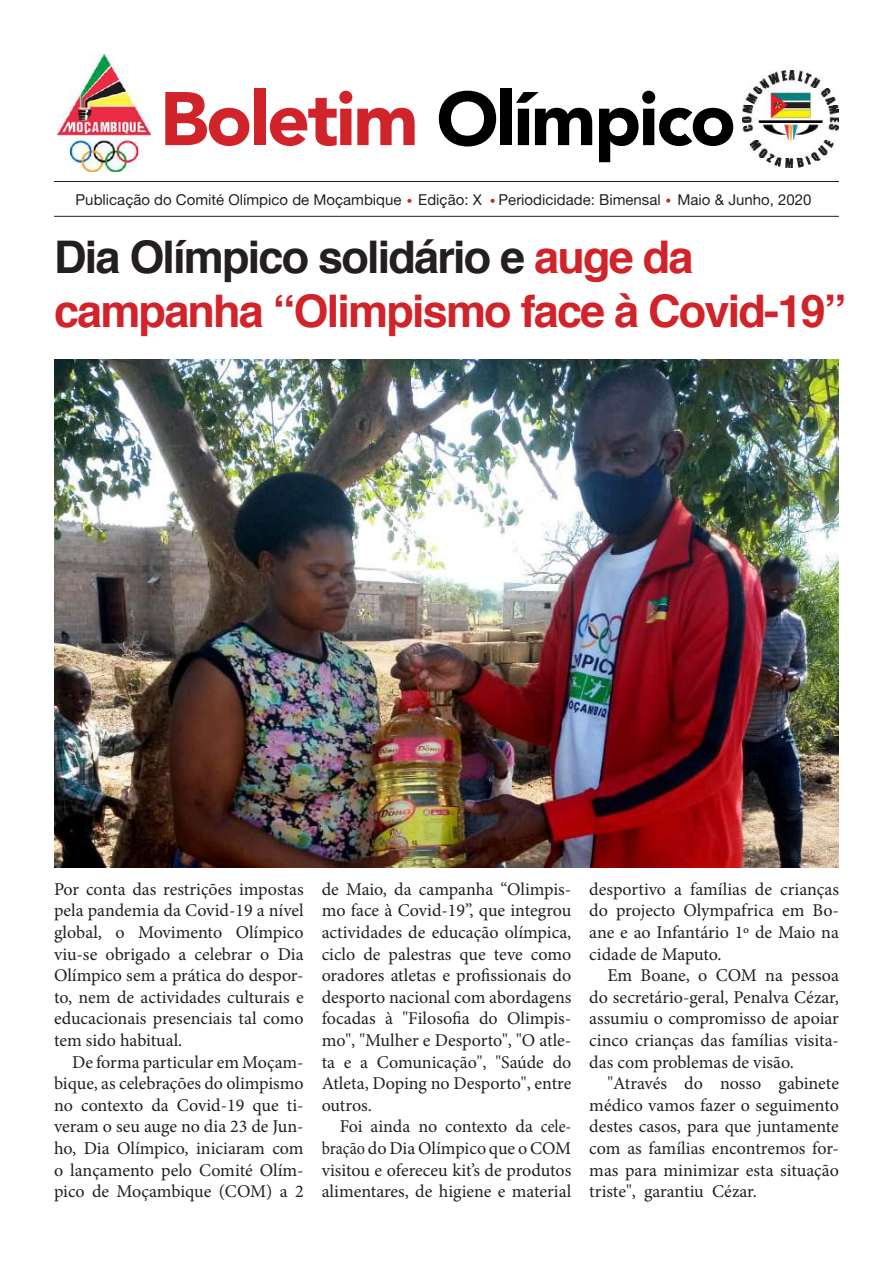
<style>
.page{position:relative;width:893px;height:1263px;background:#fff}
.page>*{position:absolute;margin:0;border:0;box-sizing:border-box;transform-origin:0 0}
.t1{font:900 75px "Avenir LT Std";letter-spacing:-.03em;color:#000}
.t2{font:700 45px/54px "Helvetica";letter-spacing:-.04em;color:#d1232a}
.t3{font:18px/21.6px "Minion Pro";color:#231f20;text-align:justify}
.t4{font:15px "Alte Haas Grotesk";color:#231f20}
.s1{color:#d1232a}
.s2{color:#231f20}
</style>
<div class="page">
<img style="left:742px;top:70px;width:96px;height:98px">
<hr style="left:54px;top:216px;width:785px;height:1px;background:#231f20">
<hr style="left:54px;top:181px;width:785px;height:1px;background:#231f20">
<img style="left:57px;top:54px;width:94px;height:117px">
<svg style="left:407px;top:199px;width:4px;height:4px"></svg>
<svg style="left:491px;top:199px;width:4px;height:4px"></svg>
<svg style="left:666px;top:198px;width:4px;height:5px"></svg>
<img style="left:54px;top:360px;width:785px;height:507px">
<h1 class="t1" style="left:160px;top:74px;width:577px"><span class="s1">Boletim</span> Olímpico</h1>
<p class="t4" style="left:76px;top:191px;width:737px">Publicação do Comité Olímpico de Moçambique Edição: X Periodicidade: Bimensal Maio &amp; Junho, 2020</p>
<h2 class="t2" style="left:54px;top:229px;width:794px"><span class="s2">Dia Olímpico solidário e</span> auge da campanha “Olimpismo face à Covid-19”</h2>
<p class="t3" style="left:54px;top:878px;width:251px">Por conta das restrições impostas pela pandemia da Covid-19 a nível global, o Movimento Olímpico viu-se obrigado a celebrar o Dia Olímpico sem a prática do despor&shy;to, nem de actividades culturais e educacionais presenciais tal como tem sido habitual.</p>
<p class="t3" style="left:54px;top:1051px;width:251px;text-indent:18px">De forma particular em Moçam&shy;bique, as celebrações do olimpismo no contexto da Covid-19 que ti&shy;veram o seu auge no dia 23 de Jun&shy;ho, Dia Olímpico, iniciaram com o lançamento pelo Comité Olím&shy;pico de Moçambique (COM) a 2</p>
<p class="t3" style="left:322px;top:878px;width:251px">de Maio, da campanha “Olimpis&shy;mo face à Covid-19”, que integrou actividades de educação olímpica, ciclo de palestras que teve como oradores atletas e profissionais do desporto nacional com abordagens focadas à "Filosofia do Olimpis&shy;mo", "Mulher e Desporto", "O atle&shy;ta e a Comunicação", "Saúde do Atleta, Doping no Desporto", entre outros.</p>
<p class="t3" style="left:322px;top:1116px;width:251px;text-indent:18px">Foi ainda no contexto da cele&shy;bração do Dia Olímpico que o COM visitou e ofereceu kit’s de produtos alimentares, de higiene e material</p>
<p class="t3" style="left:589px;top:878px;width:251px">desportivo a famílias de crianças do projecto Olympafrica em Bo&shy;ane e ao Infantário 1º de Maio na cidade de Maputo.</p>
<p class="t3" style="left:589px;top:965px;width:251px;text-indent:18px">Em Boane, o COM na pessoa do secretário-geral, Penalva Cézar, assumiu o compromisso de apoiar cinco crianças das famílias visita&shy;das com problemas de visão.</p>
<p class="t3" style="left:589px;top:1073px;width:251px;text-indent:18px">"Através do nosso gabinete médico vamos fazer o seguimento destes casos, para que juntamente com as famílias encontremos for&shy;mas para minimizar esta situação triste", garantiu Cézar.</p>
</div>
